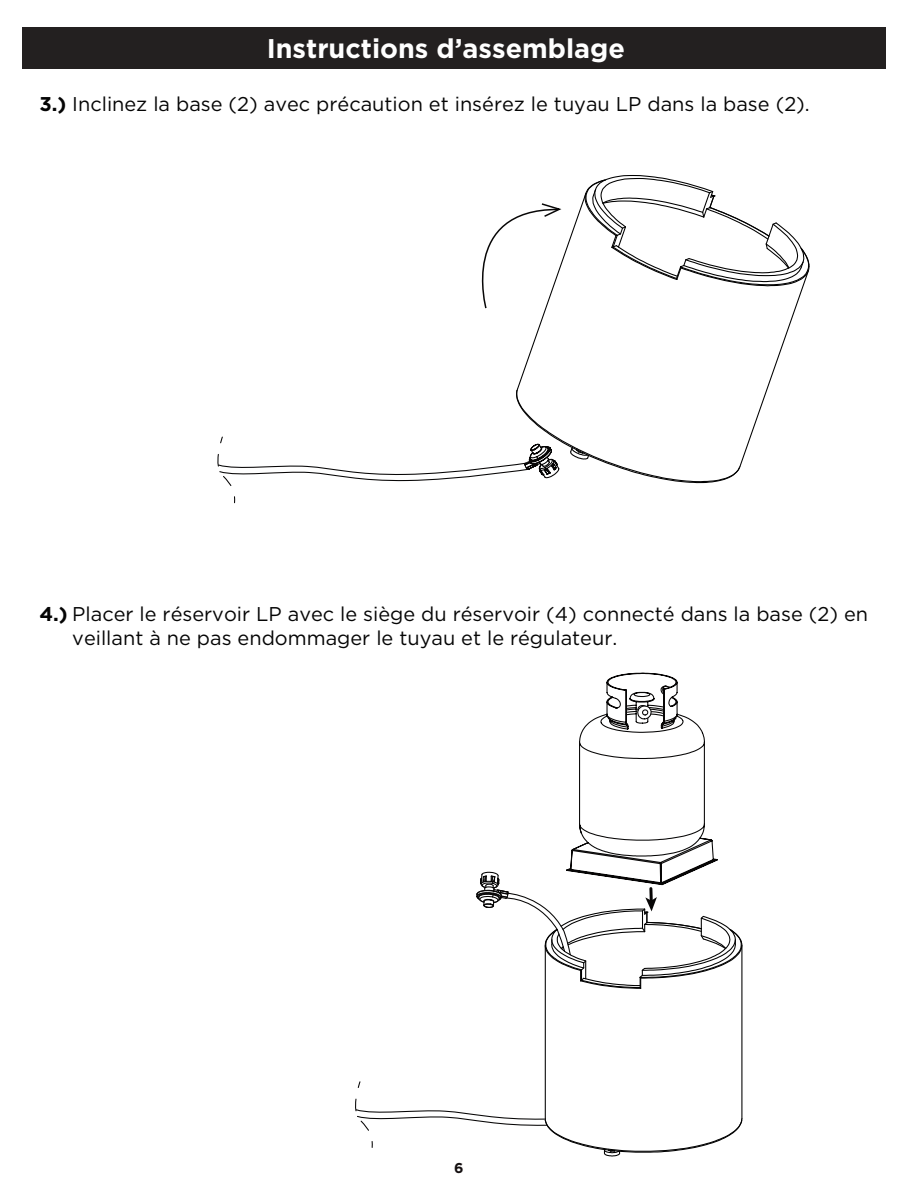
<style>
.page{position:relative;width:918px;height:1188px;background:#fff}
.page>*{position:absolute;margin:0;border:0;box-sizing:border-box;transform-origin:0 0}
.t1{font:700 27px "Gotham";color:#fff}
.t2{font:19.95px/23.9px "Gotham";color:#050505}
.t3{font:700 14.25px "Gotham";color:#151011}
.s1{font-weight:700}
</style>
<div class="page">
<div style="left:22px;top:27px;width:864px;height:42px;background:#232020"></div>
<svg style="left:217px;top:175px;width:593px;height:329px"></svg>
<svg style="left:476px;top:672px;width:267px;height:318px"></svg>
<hr style="left:545px;top:945px;width:1px;height:173px;background:#000">
<hr style="left:741px;top:945px;width:1px;height:173px;background:#000">
<svg style="left:357px;top:1081px;width:4px;height:7px"></svg>
<svg style="left:355px;top:1098px;width:388px;height:59px"></svg>
<h1 class="t1" style="left:267px;top:31px;width:360px">Instructions d’assemblage</h1>
<p class="t2" style="left:39px;top:91px;width:772px"><span class="s1">3.)</span> Inclinez la base (2) avec précaution et insérez le tuyau LP dans la base (2).</p>
<p class="t2" style="left:72px;top:602px;width:797px;text-indent:-33px"><span class="s1">4.)</span> Placer le réservoir LP avec le siège du réservoir (4) connecté dans la base (2) en veillant à ne pas endommager le tuyau et le régulateur.</p>
<p class="t3" style="left:454px;top:1158px;width:11px">6</p>
</div>
